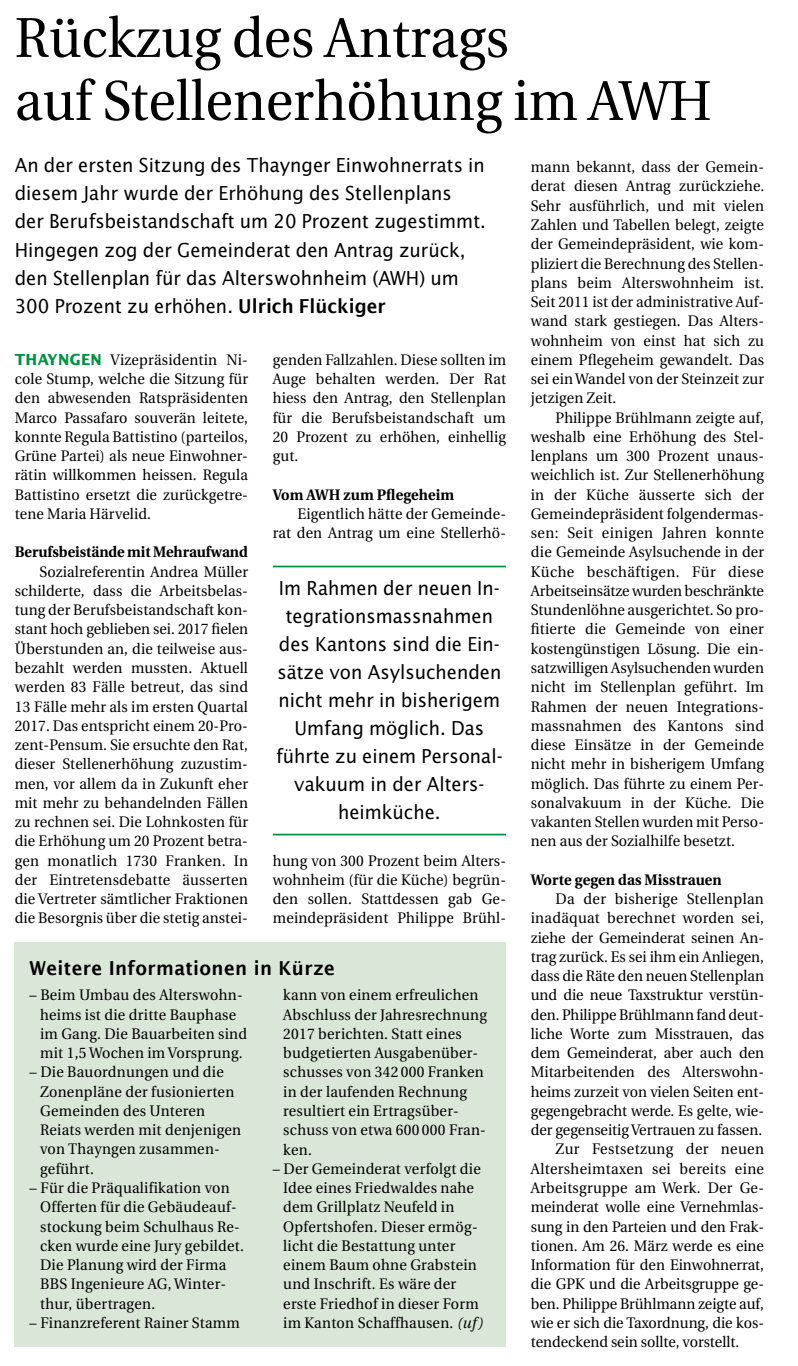
<style>
.page{position:relative;width:798px;height:1366px;background:#fff}
.page>*{position:absolute;margin:0;border:0;box-sizing:border-box;transform-origin:0 0}
.t1{font:56px/63px "Utopia";color:#000;scale:.95 1}
.t2{font:19.25px/28px "Lucida Sans";color:#000;scale:.95 1}
.t3{font:600 19.25px "Lucida Sans";letter-spacing:.02em;color:#000;scale:.95 1}
.t4{font:15.22px/19.2px "Utopia";letter-spacing:.01em;color:#000;scale:.95 1}
.t5{font:15.22px "Utopia";letter-spacing:.03em;color:#000;scale:.95 1}
.t6{font:700 15.22px "Utopia";letter-spacing:.01em;color:#000;scale:.95 1}
.s1{font-weight:600}
.s2{font-family:"Lucida Sans";font-weight:700;color:#009341}
.s3{font-weight:700}
.s4{font-style:italic}
</style>
<div class="page">
<div style="left:15px;top:942px;width:491px;height:404px;background:#dae6d8"></div>
<hr style="left:273px;top:565px;width:233px;height:2px;background:#009341">
<hr style="left:273px;top:833px;width:233px;height:2px;background:#009341">
<p class="t1" style="left:15px;top:7px;width:735px">Rückzug des Antrags<br>auf Stellenerhöhung im AWH</p>
<p class="t2" style="left:15px;top:151px;width:497px">An der ersten Sitzung des Thaynger Einwohnerrats in diesem Jahr wurde der Erhöhung des Stellenplans<br>der Berufsbeistandschaft um 20 Prozent zugestimmt.<br>Hingegen zog der Gemeinderat den Antrag zurück, den Stellenplan für das Alterswohnheim (AWH) um 300 Prozent zu erhöhen. <span class="s1">Ulrich Flückiger</span></p>
<p class="t4" style="left:15px;top:350px;width:247px;text-align:justify"><span class="s2">THAYNGEN</span> Vizepräsidentin Ni&shy;cole Stump, welche die Sitzung für den abwesenden Ratspräsidenten Marco Passafaro souverän leitete, konnte Regula Battistino (parteilos, Grüne Partei) als neue Einwohner&shy;rätin willkommen heissen. Regula Battistino ersetzt die zurückgetre&shy;tene Maria Härvelid.</p>
<p class="t4" style="left:15px;top:543px;width:247px;text-align:right"><span class="s3">Berufsbeistände mit Mehraufwand </span>Sozialreferentin Andrea Müller schilderte, dass die Arbeitsbelas&shy;tung der Berufsbeistandschaft kon&shy;stant hoch geblieben sei. 2017 fielen Überstunden an, die teilweise aus&shy;bezahlt werden mussten. Aktuell werden 83 Fälle betreut, das sind 13 Fälle mehr als im ersten Quartal 2017. Das entspricht einem 20-Pro&shy;zent-Pensum. Sie ersuchte den Rat, dieser Stellenerhöhung zuzustim&shy;men, vor allem da in Zukunft eher mit mehr zu behandelnden Fällen zu rechnen sei. Die Lohnkosten für die Erhöhung um 20 Prozent betra&shy;gen monatlich 1730 Franken. In der Eintretensdebatte äusserten die Vertreter sämtlicher Fraktionen die Besorgnis über die stetig anstei-</p>
<p class="t4" style="left:273px;top:350px;width:247px;text-align:justify">genden Fallzahlen. Diese sollten im Auge behalten werden. Der Rat hiess den Antrag, den Stellenplan für die Berufsbeistandschaft um 20 Prozent zu erhöhen, einhellig gut.</p>
<p class="t6" style="left:273px;top:485px;width:192px">Vom AWH zum Pflegeheim</p>
<p class="t4" style="left:298px;top:504px;width:221px">Eigentlich hätte der Gemeinde-</p>
<p class="t4" style="left:273px;top:523px;width:247px">rat den Antrag um eine Stellerhö-</p>
<p class="t2" style="left:276px;top:573px;width:240px;text-align:center">Im Rahmen der neuen In&shy;tegrationsmassnahmen des Kantons sind die Ein&shy;sätze von Asylsuchenden nicht mehr in bisherigem<br>Umfang möglich. Das führte zu einem Personal&shy;vakuum in der Alters&shy;heimküche.</p>
<p class="t4" style="left:273px;top:851px;width:247px;text-align:justify">hung von 300 Prozent beim Alters&shy;wohnheim (für die Küche) begrün&shy;den sollen. Stattdessen gab Ge&shy;meindepräsident Philippe Brühl-</p>
<p class="t3" style="left:30px;top:956px;width:323px">Weitere Informationen in Kürze</p>
<p class="t4" style="left:40px;top:985px;width:219px;text-indent:-10px">– Beim Umbau des Alterswohn&shy;heims ist die dritte Bauphase im Gang. Die Bauarbeiten sind mit 1,5 Wochen im Vorsprung.</p>
<p class="t4" style="left:40px;top:1062px;width:213px;text-indent:-11px">– Die Bauordnungen und die<br>Zonenpläne der fusionierten<br>Gemeinden des Unteren<br>Reiats werden mit denjenigen von Thayngen zusammen&shy;geführt.</p>
<p class="t4" style="left:40px;top:1178px;width:216px;text-indent:-11px">– Für die Präqualifikation von<br>Offerten für die Gebäudeauf&shy;stockung beim Schulhaus Re&shy;cken wurde eine Jury gebildet.<br>Die Planung wird der Firma<br>BBS Ingenieure AG, Winter&shy;thur, übertragen.</p>
<p class="t4" style="left:30px;top:1313px;width:223px">– Finanzreferent Rainer Stamm</p>
<p class="t4" style="left:283px;top:985px;width:216px">kann von einem erfreulichen<br>Abschluss der Jahresrechnung<br>2017 berichten. Statt eines budgetierten Ausgabenüber&shy;schusses von 342 000 Franken in der laufenden Rechnung resultiert ein Ertragsüber&shy;schuss von etwa 600 000 Fran&shy;ken.</p>
<p class="t4" style="left:283px;top:1159px;width:212px;text-indent:-11px">– Der Gemeinderat verfolgt die<br>Idee eines Friedwaldes nahe dem Grillplatz Neufeld in<br>Opfertshofen. Dieser ermög&shy;licht die Bestattung unter einem Baum ohne Grabstein und Inschrift. Es wäre der erste Friedhof in dieser Form im Kanton Schaffhausen. <span class="s4">(uf)</span></p>
<p class="t4" style="left:531px;top:158px;width:247px">mann bekannt, dass der Gemein-</p>
<p class="t4" style="left:531px;top:177px;width:247px">derat diesen Antrag zurückziehe.</p>
<p class="t4" style="left:531px;top:196px;width:247px">Sehr ausführlich, und mit vielen</p>
<p class="t4" style="left:531px;top:215px;width:247px">Zahlen und Tabellen belegt, zeigte</p>
<p class="t4" style="left:531px;top:235px;width:247px">der Gemeindepräsident, wie kom-</p>
<p class="t4" style="left:531px;top:254px;width:247px">pliziert die Berechnung des Stellen-</p>
<p class="t4" style="left:531px;top:273px;width:247px">plans beim Alterswohnheim ist.</p>
<p class="t4" style="left:531px;top:292px;width:247px">Seit 2011 ist der administrative Auf-</p>
<p class="t4" style="left:531px;top:312px;width:247px">wand stark gestiegen. Das Alters-</p>
<p class="t4" style="left:531px;top:331px;width:247px">wohnheim von einst hat sich zu</p>
<p class="t4" style="left:531px;top:350px;width:247px">einem Pflegeheim gewandelt. Das</p>
<p class="t4" style="left:531px;top:369px;width:247px">sei ein Wandel von der Steinzeit zur</p>
<p class="t4" style="left:531px;top:389px;width:92px">jetzigen Zeit.</p>
<p class="t4" style="left:555px;top:408px;width:221px">Philippe Brühlmann zeigte auf,</p>
<p class="t4" style="left:531px;top:427px;width:247px">weshalb eine Erhöhung des Stel-</p>
<p class="t4" style="left:531px;top:446px;width:247px">lenplans um 300 Prozent unaus-</p>
<p class="t4" style="left:531px;top:466px;width:247px">weichlich ist. Zur Stellenerhöhung</p>
<p class="t4" style="left:531px;top:485px;width:247px">in der Küche äusserte sich der</p>
<p class="t4" style="left:531px;top:504px;width:247px">Gemeindepräsident folgendermas-</p>
<p class="t5" style="left:531px;top:524px;width:247px">sen: Seit einigen Jahren konnte</p>
<p class="t4" style="left:531px;top:543px;width:247px">die Gemeinde Asylsuchende in der</p>
<p class="t5" style="left:531px;top:563px;width:247px">Küche beschäftigen. Für diese</p>
<p class="t4" style="left:531px;top:581px;width:247px">Arbeitseinsätze wurden beschränkte</p>
<p class="t4" style="left:531px;top:600px;width:247px">Stundenlöhne ausgerichtet. So pro-</p>
<p class="t4" style="left:531px;top:620px;width:247px">fitierte die Gemeinde von einer</p>
<p class="t4" style="left:531px;top:639px;width:247px">kostengünstigen Lösung. Die ein-</p>
<p class="t4" style="left:531px;top:658px;width:247px">satzwilligen Asylsuchenden wurden</p>
<p class="t4" style="left:531px;top:677px;width:247px">nicht im Stellenplan geführt. Im</p>
<p class="t4" style="left:531px;top:697px;width:247px">Rahmen der neuen Integrations-</p>
<p class="t4" style="left:531px;top:716px;width:247px">massnahmen des Kantons sind</p>
<p class="t4" style="left:531px;top:735px;width:247px">diese Einsätze in der Gemeinde</p>
<p class="t4" style="left:531px;top:754px;width:247px">nicht mehr in bisherigem Umfang</p>
<p class="t4" style="left:531px;top:774px;width:247px">möglich. Das führte zu einem Per-</p>
<p class="t4" style="left:531px;top:793px;width:247px">sonalvakuum in der Küche. Die</p>
<p class="t4" style="left:531px;top:812px;width:247px">vakanten Stellen wurden mit Perso-</p>
<p class="t4" style="left:531px;top:831px;width:216px">nen aus der Sozialhilfe besetzt.</p>
<p class="t6" style="left:531px;top:870px;width:203px">Worte gegen das Misstrauen</p>
<p class="t4" style="left:555px;top:889px;width:221px">Da der bisherige Stellenplan</p>
<p class="t4" style="left:531px;top:908px;width:247px">inadäquat berechnet worden sei,</p>
<p class="t4" style="left:531px;top:928px;width:247px">ziehe der Gemeinderat seinen An-</p>
<p class="t4" style="left:531px;top:947px;width:247px">trag zurück. Es sei ihm ein Anliegen,</p>
<p class="t4" style="left:531px;top:966px;width:247px">dass die Räte den neuen Stellenplan</p>
<p class="t4" style="left:531px;top:985px;width:247px">und die neue Taxstruktur verstün-</p>
<p class="t4" style="left:531px;top:1005px;width:247px">den. Philippe Brühlmann fand deut-</p>
<p class="t4" style="left:531px;top:1024px;width:247px">liche Worte zum Misstrauen, das</p>
<p class="t4" style="left:531px;top:1043px;width:247px">dem Gemeinderat, aber auch den</p>
<p class="t4" style="left:531px;top:1062px;width:247px">Mitarbeitenden des Alterswohn-</p>
<p class="t4" style="left:531px;top:1082px;width:247px">heims zurzeit von vielen Seiten ent-</p>
<p class="t4" style="left:531px;top:1101px;width:247px">gegengebracht werde. Es gelte, wie-</p>
<p class="t4" style="left:531px;top:1120px;width:245px">der gegenseitig Vertrauen zu fassen.</p>
<p class="t5" style="left:555px;top:1140px;width:221px">Zur Festsetzung der neuen</p>
<p class="t4" style="left:531px;top:1159px;width:247px">Altersheimtaxen sei bereits eine</p>
<p class="t4" style="left:531px;top:1178px;width:247px">Arbeitsgruppe am Werk. Der Ge-</p>
<p class="t4" style="left:531px;top:1197px;width:247px">meinderat wolle eine Vernehmlas-</p>
<p class="t4" style="left:531px;top:1216px;width:247px">sung in den Parteien und den Frak-</p>
<p class="t4" style="left:531px;top:1236px;width:247px">tionen. Am 26. März werde es eine</p>
<p class="t4" style="left:531px;top:1255px;width:247px">Information für den Einwohnerrat,</p>
<p class="t4" style="left:531px;top:1274px;width:247px">die GPK und die Arbeitsgruppe ge-</p>
<p class="t4" style="left:531px;top:1293px;width:247px">ben. Philippe Brühlmann zeigte auf,</p>
<p class="t4" style="left:531px;top:1313px;width:247px">wie er sich die Taxordnung, die kos-</p>
<p class="t4" style="left:531px;top:1332px;width:221px">tendeckend sein sollte, vorstellt.</p>
</div>
